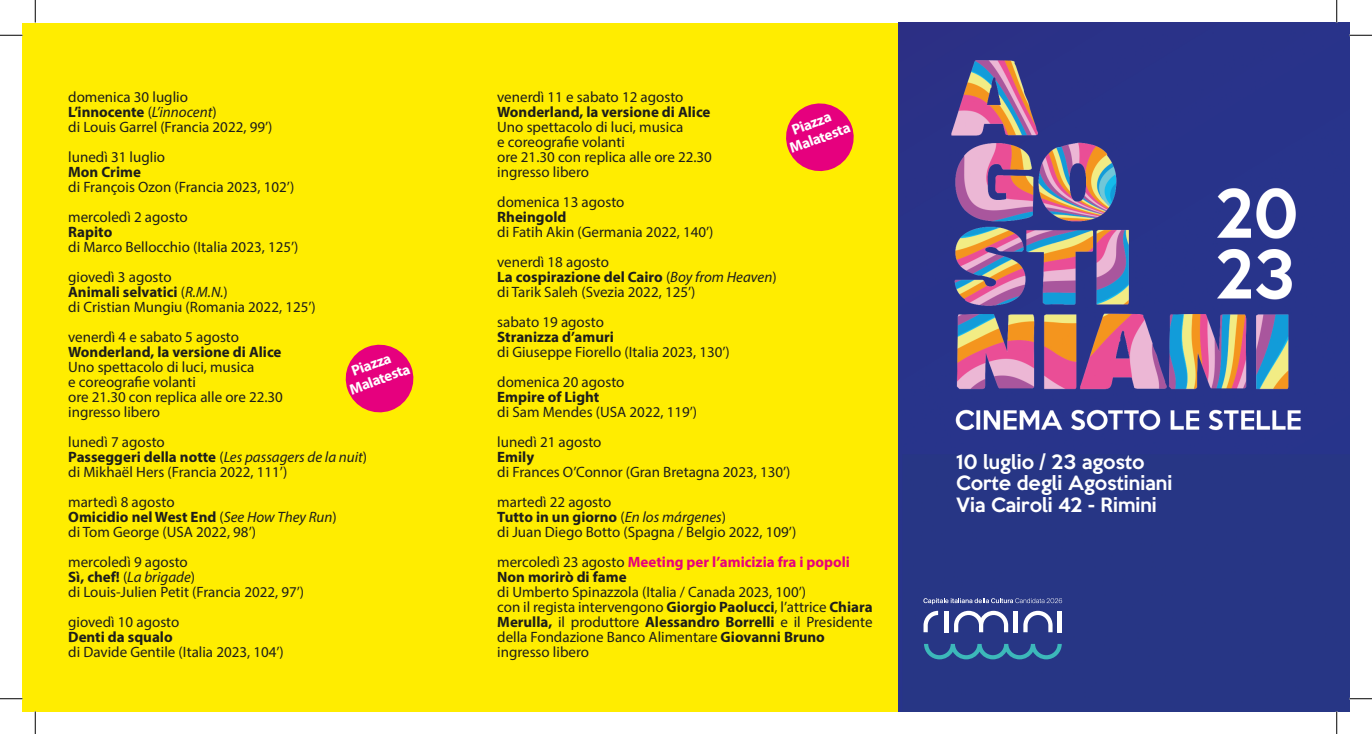
<style>
.page{position:relative;width:1372px;height:734px;background:#fff}
.page>*{position:absolute;margin:0;border:0;box-sizing:border-box;transform-origin:0 0}
.t1{font:500 18px "Keep Calm";color:#fff}
.t2{font:15px/15px "Myriad Pro";color:#1d1d1b;text-align:justify}
.t3{font:700 15px "Myriad Pro";color:#1d1d1b}
.t4{font:700 15px "Myriad Pro";color:#e6007e}
.t5{font:700 15px "Myriad Pro";color:#fff}
.t6{font:italic 15px "Myriad Pro";color:#1d1d1b}
.s1{font-weight:400}
.s2{font-weight:400;font-style:italic}
.s3{font-weight:700;font-style:normal}
.s4{font-style:normal}
.s5{font-weight:400;color:#1d1d1b}
.s6{font-weight:700}
</style>
<div class="page">
<div style="left:22px;top:23px;width:1323px;height:688px;background:#ffed00"></div>
<svg style="left:786px;top:103px;width:68px;height:69px"></svg>
<svg style="left:345px;top:344px;width:69px;height:69px"></svg>
<img style="left:898px;top:23px;width:451px;height:688px">
<hr style="left:944px;top:611px;width:4px;height:21px;background:#fff">
<svg style="left:954px;top:611px;width:54px;height:21px"></svg>
<svg style="left:1023px;top:611px;width:29px;height:21px"></svg>
<svg style="left:923px;top:611px;width:15px;height:21px"></svg>
<div style="left:1013px;top:611px;width:5px;height:21px;background:#fff"></div>
<hr style="left:1057px;top:611px;width:4px;height:21px;background:#fff">
<svg style="left:923px;top:598px;width:139px;height:6px"></svg>
<svg style="left:924px;top:644px;width:137px;height:15px;background:#2e6798"></svg>
<svg style="left:0;top:35px;width:22px;height:1px"></svg>
<svg style="left:1349px;top:35px;width:23px;height:1px"></svg>
<svg style="left:0;top:698px;width:22px;height:1px"></svg>
<svg style="left:1349px;top:698px;width:23px;height:1px"></svg>
<svg style="left:35px;top:0;width:1px;height:23px"></svg>
<svg style="left:35px;top:711px;width:1px;height:23px"></svg>
<svg style="left:1336px;top:0;width:1px;height:23px"></svg>
<svg style="left:1336px;top:711px;width:1px;height:23px"></svg>
<p class="t2" style="left:68px;top:89px;width:121px">domenica 30 luglio</p>
<p class="t3" style="left:68px;top:102px;width:150px">L’innocente <span class="s1">(</span><span class="s2">L’innocent</span><span class="s1">)</span></p>
<p class="t2" style="left:68px;top:119px;width:206px">di Louis Garrel (Francia 2022, 99’)</p>
<p class="t2" style="left:68px;top:149px;width:98px">lunedì 31 luglio</p>
<p class="t3" style="left:68px;top:162px;width:74px">Mon Crime</p>
<p class="t2" style="left:68px;top:179px;width:228px">di François Ozon (Francia 2023, 102’)</p>
<p class="t2" style="left:68px;top:209px;width:121px">mercoledì 2 agosto</p>
<p class="t3" style="left:68px;top:222px;width:46px">Rapito</p>
<p class="t2" style="left:68px;top:239px;width:232px">di Marco Bellocchio (Italia 2023, 125’)</p>
<p class="t2" style="left:68px;top:269px;width:105px">giovedì 3 agosto</p>
<p class="t3" style="left:68px;top:282px;width:161px">Animali selvatici <span class="s1">(</span><span class="s2">R.M.N.</span><span class="s1">)</span></p>
<p class="t2" style="left:68px;top:299px;width:249px">di Cristian Mungiu (Romania 2022, 125’)</p>
<p class="t2" style="left:68px;top:329px;width:172px">venerdì 4 e sabato 5 agosto</p>
<p class="t3" style="left:68px;top:342px;width:215px">Wonderland, la versione di Alice</p>
<p class="t2" style="left:68px;top:359px;width:188px">Uno spettacolo di luci, musica</p>
<p class="t2" style="left:68px;top:374px;width:129px">e coreografie volanti</p>
<p class="t2" style="left:68px;top:389px;width:216px">ore 21.30 con replica alle ore 22.30</p>
<p class="t2" style="left:68px;top:404px;width:93px">ingresso libero</p>
<p class="t2" style="left:68px;top:434px;width:98px">lunedì 7 agosto</p>
<p class="t3" style="left:68px;top:447px;width:300px">Passeggeri della notte <span class="s1">(</span><span class="s2">Les passagers de la nuit</span><span class="s1">)</span></p>
<p class="t2" style="left:68px;top:464px;width:221px">di Mikhaël Hers (Francia 2022, 111’)</p>
<p class="t2" style="left:68px;top:494px;width:108px">martedì 8 agosto</p>
<p class="t3" style="left:68px;top:507px;width:270px">Omicidio nel West End <span class="s1">(</span><span class="s2">See How They Run</span><span class="s1">)</span></p>
<p class="t2" style="left:68px;top:524px;width:189px">di Tom George (USA 2022, 98’)</p>
<p class="t2" style="left:68px;top:554px;width:121px">mercoledì 9 agosto</p>
<p class="t6" style="left:68px;top:567px;width:128px"><span class="s3">Sì, chef!</span> <span class="s4">(</span>La brigade<span class="s4">)</span></p>
<p class="t2" style="left:68px;top:584px;width:237px">di Louis-Julien Petit (Francia 2022, 97’)</p>
<p class="t2" style="left:68px;top:614px;width:113px">giovedì 10 agosto</p>
<p class="t3" style="left:68px;top:627px;width:106px">Denti da squalo</p>
<p class="t2" style="left:68px;top:644px;width:217px">di Davide Gentile (Italia 2023, 104’)</p>
<p class="t5" style="left:349px;top:362px;width:43px;rotate:-20deg">Piazza</p>
<p class="t5" style="left:347px;top:381px;width:65px;rotate:-20deg">Malatesta</p>
<p class="t2" style="left:497px;top:89px;width:188px">venerdì 11 e sabato 12 agosto</p>
<p class="t3" style="left:497px;top:102px;width:215px">Wonderland, la versione di Alice</p>
<p class="t2" style="left:497px;top:119px;width:188px">Uno spettacolo di luci, musica</p>
<p class="t2" style="left:497px;top:134px;width:129px">e coreografie volanti</p>
<p class="t2" style="left:497px;top:149px;width:216px">ore 21.30 con replica alle ore 22.30</p>
<p class="t2" style="left:497px;top:164px;width:93px">ingresso libero</p>
<p class="t2" style="left:497px;top:194px;width:129px">domenica 13 agosto</p>
<p class="t3" style="left:497px;top:207px;width:71px">Rheingold</p>
<p class="t2" style="left:497px;top:224px;width:218px">di Fatih Akin (Germania 2022, 140’)</p>
<p class="t2" style="left:497px;top:254px;width:113px">venerdì 18 agosto</p>
<p class="t3" style="left:497px;top:267px;width:281px">La cospirazione del Cairo <span class="s1">(</span><span class="s2">Boy from Heaven</span><span class="s1">)</span></p>
<p class="t2" style="left:497px;top:284px;width:200px">di Tarik Saleh (Svezia 2022, 125’)</p>
<p class="t2" style="left:497px;top:314px;width:108px">sabato 19 agosto</p>
<p class="t3" style="left:497px;top:327px;width:118px">Stranizza d’amuri</p>
<p class="t2" style="left:497px;top:344px;width:234px">di Giuseppe Fiorello (Italia 2023, 130’)</p>
<p class="t2" style="left:497px;top:374px;width:129px">domenica 20 agosto</p>
<p class="t3" style="left:497px;top:387px;width:104px">Empire of Light</p>
<p class="t2" style="left:497px;top:404px;width:201px">di Sam Mendes (USA 2022, 119’)</p>
<p class="t2" style="left:497px;top:434px;width:106px">lunedì 21 agosto</p>
<p class="t3" style="left:497px;top:447px;width:38px">Emily</p>
<p class="t2" style="left:497px;top:464px;width:295px">di Frances O’Connor (Gran Bretagna 2023, 130’)</p>
<p class="t2" style="left:497px;top:494px;width:116px">martedì 22 agosto</p>
<p class="t3" style="left:497px;top:507px;width:230px">Tutto in un giorno <span class="s1">(</span><span class="s2">En los márgenes</span><span class="s1">)</span></p>
<p class="t2" style="left:497px;top:524px;width:300px">di Juan Diego Botto (Spagna / Belgio 2022, 109’)</p>
<p class="t4" style="left:497px;top:552px;width:354px"><span class="s5">mercoledì 23 agosto</span> Meeting per l’amicizia fra i popoli</p>
<p class="t3" style="left:497px;top:567px;width:131px">Non morirò di fame</p>
<p class="t2" style="left:497px;top:584px;width:310px">di Umberto Spinazzola (Italia / Canada 2023, 100’)</p>
<p class="t2" style="left:497px;top:599px;width:377px">con il regista intervengono <span class="s6">Giorgio Paolucci</span>, l’attrice <span class="s6">Chiara Merulla,</span> il produttore <span class="s6">Alessandro Borrelli</span> e il Presidente della Fondazione Banco Alimentare <span class="s6">Giovanni Bruno</span></p>
<p class="t2" style="left:497px;top:644px;width:93px">ingresso libero</p>
<p class="t5" style="left:789px;top:121px;width:43px;rotate:-20deg">Piazza</p>
<p class="t5" style="left:787px;top:139px;width:65px;rotate:-20deg">Malatesta</p>
<p class="t1" style="left:956px;top:446px;width:190px">10 luglio / 23 agosto</p>
<p class="t1" style="left:956px;top:467px;width:218px">Corte degli Agostiniani</p>
<p class="t1" style="left:956px;top:489px;width:202px">Via Cairoli 42 - Rimini</p>
</div>
